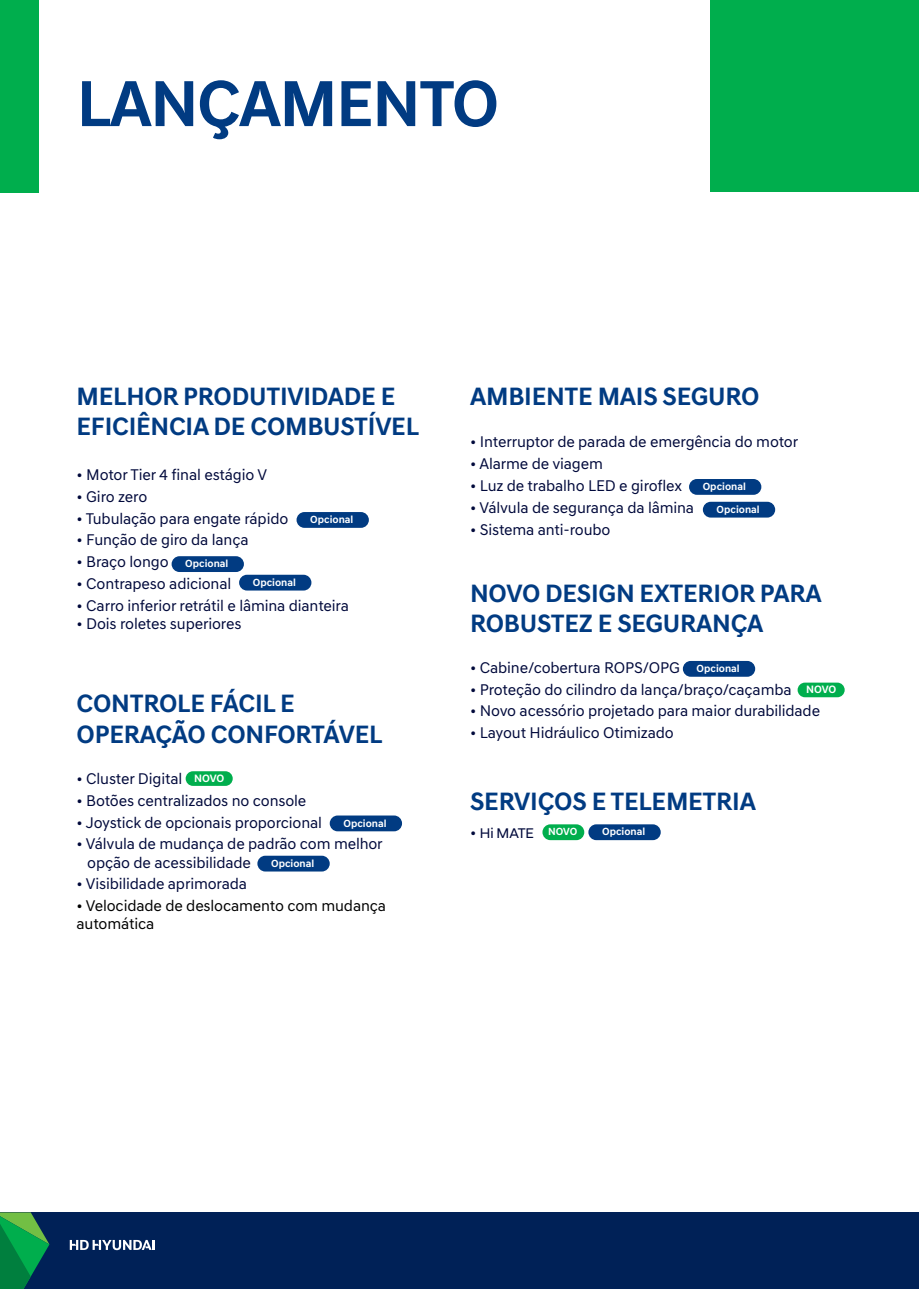
<style>
.page{position:relative;width:919px;height:1289px;background:#fff}
.page>*{position:absolute;margin:0;border:0;box-sizing:border-box;transform-origin:0 0}
.t1{font:700 66px "Hyundai Sans Text";letter-spacing:-.025em;color:#013b82}
.t2{font:700 25.5px/30.6px "Hyundai Sans Text";letter-spacing:-.01em;color:#013b82}
.TEXTO_CORRIDO{font:15.75px/18px "Hyundai Sans Text";letter-spacing:-.01em;color:#00093b}
.TEXTO_CORRIDO-2{font:15.75px/18px "Hyundai Sans Text";letter-spacing:-.01em;color:#000}
.TEXTO_CORRIDO-3{font:14.25px "Hyundai Sans Head";letter-spacing:-.01em;color:#00093b}
.t3{font:700 10.8px "Hyundai Sans Text";letter-spacing:-.015em;color:#fff}
.OPCIONAL{font:700 10.5px "Hyundai Sans Text";color:#fff}
.s1{font-weight:700;color:#fff}
.s2{font-family:"Hyundai Sans Text";font-size:15.75px}
</style>
<div class="page">
<div style="left:186px;top:771px;width:47px;height:14px;background:#00ae4d;border-radius:7px"></div>
<div style="left:710px;top:0;width:208px;height:191px;background:#00ae4d"></div>
<div style="left:0;top:0;width:38px;height:192px;background:#00ae4d"></div>
<div style="left:296px;top:512px;width:73px;height:16px;background:#013b82;border-radius:8px"></div>
<div style="left:689px;top:479px;width:72px;height:16px;background:#013b82;border-radius:8px"></div>
<div style="left:702px;top:502px;width:73px;height:15px;background:#013b82;border-radius:8px"></div>
<div style="left:171px;top:556px;width:73px;height:16px;background:#013b82;border-radius:8px"></div>
<div style="left:330px;top:815px;width:72px;height:16px;background:#013b82;border-radius:8px"></div>
<div style="left:257px;top:855px;width:73px;height:16px;background:#013b82;border-radius:8px"></div>
<div style="left:239px;top:574px;width:72px;height:16px;background:#013b82;border-radius:8px"></div>
<div style="left:682px;top:661px;width:73px;height:15px;background:#013b82;border-radius:8px"></div>
<div style="left:797px;top:682px;width:47px;height:15px;background:#00ae4d;border-radius:7px"></div>
<div style="left:588px;top:824px;width:72px;height:16px;background:#013b82;border-radius:8px"></div>
<div style="left:542px;top:824px;width:42px;height:16px;background:#00ae4d;border-radius:8px"></div>
<div style="left:0;top:1212px;width:918px;height:76px;background:#002157"></div>
<svg style="left:0;top:1212px;width:49px;height:76px"></svg>
<svg style="left:70px;top:1239px;width:85px;height:11px"></svg>
<p class="t1" style="left:77px;top:63px;width:424px">LANÇAMENTO</p>
<p class="t2" style="left:77px;top:380px;width:344px">MELHOR PRODUTIVIDADE E<br>EFICIÊNCIA DE COMBUSTÍVEL</p>
<p class="TEXTO_CORRIDO" style="left:77px;top:465px;width:192px">• Motor Tier 4 final estágio V</p>
<p class="TEXTO_CORRIDO" style="left:77px;top:487px;width:72px">• Giro zero</p>
<p class="TEXTO_CORRIDO" style="left:77px;top:509px;width:262px">• Tubulação para engate rápido<span class="s1">Option</span></p>
<p class="TEXTO_CORRIDO" style="left:77px;top:531px;width:173px">• Função de giro da lança</p>
<p class="TEXTO_CORRIDO" style="left:77px;top:553px;width:94px">• Braço longo</p>
<p class="TEXTO_CORRIDO" style="left:77px;top:575px;width:156px">• Contrapeso adicional</p>
<p class="TEXTO_CORRIDO" style="left:77px;top:596px;width:274px">• Carro inferior retrátil e lâmina dianteira</p>
<p class="TEXTO_CORRIDO" style="left:77px;top:614px;width:166px">• Dois roletes superiores</p>
<p class="OPCIONAL" style="left:310px;top:513px;width:45px">Opcional</p>
<p class="OPCIONAL" style="left:185px;top:557px;width:45px">Opcional</p>
<p class="OPCIONAL" style="left:253px;top:575px;width:45px">Opcional</p>
<p class="t2" style="left:77px;top:688px;width:219px">CONTROLE FÁCIL E</p>
<p class="t2" style="left:77px;top:718px;width:307px">OPERAÇÃO CONFORTÁVEL</p>
<p class="TEXTO_CORRIDO" style="left:77px;top:769px;width:107px">• Cluster Digital</p>
<p class="t3" style="left:194px;top:771px;width:32px">NOVO</p>
<p class="TEXTO_CORRIDO" style="left:77px;top:791px;width:231px">• Botões centralizados no console</p>
<p class="TEXTO_CORRIDO" style="left:77px;top:813px;width:247px">• Joystick de opcionais proporcional</p>
<p class="TEXTO_CORRIDO" style="left:87px;top:835px;width:297px;text-indent:-11px">• Válvula de mudança de padrão com melhor opção de acessibilidade</p>
<p class="TEXTO_CORRIDO" style="left:77px;top:875px;width:172px">• Visibilidade aprimorada</p>
<p class="TEXTO_CORRIDO-2" style="left:77px;top:896px;width:311px">• Velocidade de deslocamento com mudança automática</p>
<p class="OPCIONAL" style="left:343px;top:816px;width:45px">Opcional</p>
<p class="OPCIONAL" style="left:271px;top:856px;width:45px">Opcional</p>
<p class="t2" style="left:470px;top:380px;width:291px">AMBIENTE MAIS SEGURO</p>
<p class="TEXTO_CORRIDO" style="left:470px;top:433px;width:329px">• Interruptor de parada de emergência do motor</p>
<p class="TEXTO_CORRIDO" style="left:470px;top:455px;width:134px">• Alarme de viagem</p>
<p class="TEXTO_CORRIDO" style="left:470px;top:476px;width:213px">• Luz de trabalho LED e giroflex</p>
<p class="TEXTO_CORRIDO" style="left:470px;top:498px;width:225px">• Válvula de segurança da lâmina</p>
<p class="TEXTO_CORRIDO" style="left:470px;top:520px;width:142px">• Sistema anti-roubo</p>
<p class="OPCIONAL" style="left:702px;top:480px;width:45px">Opcional</p>
<p class="OPCIONAL" style="left:716px;top:503px;width:45px">Opcional</p>
<p class="t2" style="left:470px;top:577px;width:353px">NOVO DESIGN EXTERIOR PARA</p>
<p class="t2" style="left:470px;top:608px;width:295px">ROBUSTEZ E SEGURANÇA</p>
<p class="TEXTO_CORRIDO" style="left:470px;top:658px;width:211px">• Cabine/cobertura ROPS/OPG</p>
<p class="TEXTO_CORRIDO" style="left:470px;top:680px;width:323px">• Proteção do cilindro da lança/braço/caçamba</p>
<p class="TEXTO_CORRIDO" style="left:470px;top:702px;width:351px">• Novo acessório projetado para maior durabilidade</p>
<p class="TEXTO_CORRIDO" style="left:470px;top:724px;width:205px">• Layout Hidráulico Otimizado</p>
<p class="OPCIONAL" style="left:696px;top:662px;width:45px">Opcional</p>
<p class="t3" style="left:806px;top:683px;width:32px">NOVO</p>
<p class="t2" style="left:470px;top:786px;width:287px">SERVIÇOS E TELEMETRIA</p>
<p class="OPCIONAL" style="left:548px;top:825px;width:31px">NOVO</p>
<p class="OPCIONAL" style="left:602px;top:825px;width:45px">Opcional</p>
<p class="TEXTO_CORRIDO-3" style="left:470px;top:824px;width:65px"><span class="s2">•</span> Hi MATE</p>
</div>
